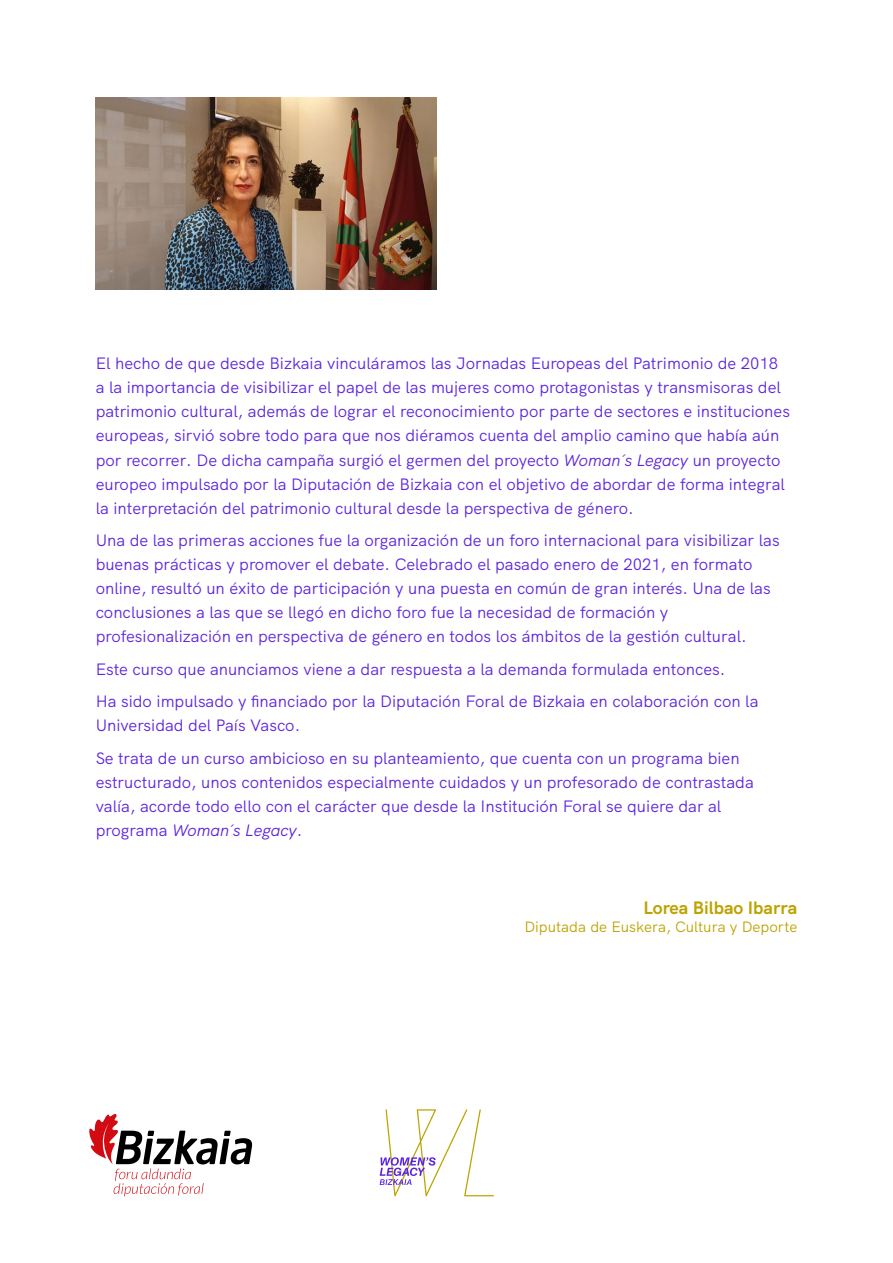
<style>
.page{position:relative;width:893px;height:1263px;background:#fff}
.page>*{position:absolute;margin:0;border:0;box-sizing:border-box;transform-origin:0 0}
.t1{font:700 18px "HK Grotesk";color:#bda300}
.t2{font:16.5px/24px "HK Grotesk";color:#5c24e0}
.t3{font:15px "HK Grotesk";color:#bda300}
.s1{font-style:italic}
</style>
<div class="page">
<img style="left:96px;top:97px;width:341px;height:192px">
<svg style="left:380px;top:1109px;width:114px;height:87px"></svg>
<svg style="left:89px;top:1113px;width:163px;height:83px"></svg>
<p class="t2" style="left:96px;top:350px;width:696px">El hecho de que desde Bizkaia vinculáramos las Jornadas Europeas del Patrimonio de 2018 a la importancia de visibilizar el papel de las mujeres como protagonistas y transmisoras del patrimonio cultural, además de lograr el reconocimiento por parte de sectores e instituciones europeas, sirvió sobre todo para que nos diéramos cuenta del amplio camino que había aún por recorrer. De dicha campaña surgió el germen del proyecto <span class="s1">Woman´s Legacy</span> un proyecto europeo impulsado por la Diputación de Bizkaia con el objetivo de abordar de forma integral la interpretación del patrimonio cultural desde la perspectiva de género.</p>
<p class="t2" style="left:96px;top:527px;width:686px">Una de las primeras acciones fue la organización de un foro internacional para visibilizar las buenas prácticas y promover el debate. Celebrado el pasado enero de 2021, en formato online, resultó un éxito de participación y una puesta en común de gran interés. Una de las conclusiones a las que se llegó en dicho foro fue la necesidad de formación y profesionalización en perspectiva de género en todos los ámbitos de la gestión cultural.</p>
<p class="t2" style="left:96px;top:651px;width:664px;line-height:32.5px">Este curso que anunciamos viene a dar respuesta a la demanda formulada entonces.<br>Ha sido impulsado y financiado por la Diputación Foral de Bizkaia en colaboración con la</p>
<p class="t2" style="left:96px;top:708px;width:645px;line-height:32.5px">Universidad del País Vasco.<br>Se trata de un curso ambicioso en su planteamiento, que cuenta con un programa bien</p>
<p class="t2" style="left:96px;top:768px;width:660px">estructurado, unos contenidos especialmente cuidados y un profesorado de contrastada valía, acorde todo ello con el carácter que desde la Institución Foral se quiere dar al programa <span class="s1">Woman´s Legacy</span>.</p>
<p class="t1" style="left:643px;top:893px;width:155px">Lorea Bilbao Ibarra</p>
<p class="t3" style="left:524px;top:915px;width:274px">Diputada de Euskera, Cultura y Deporte</p>
</div>
